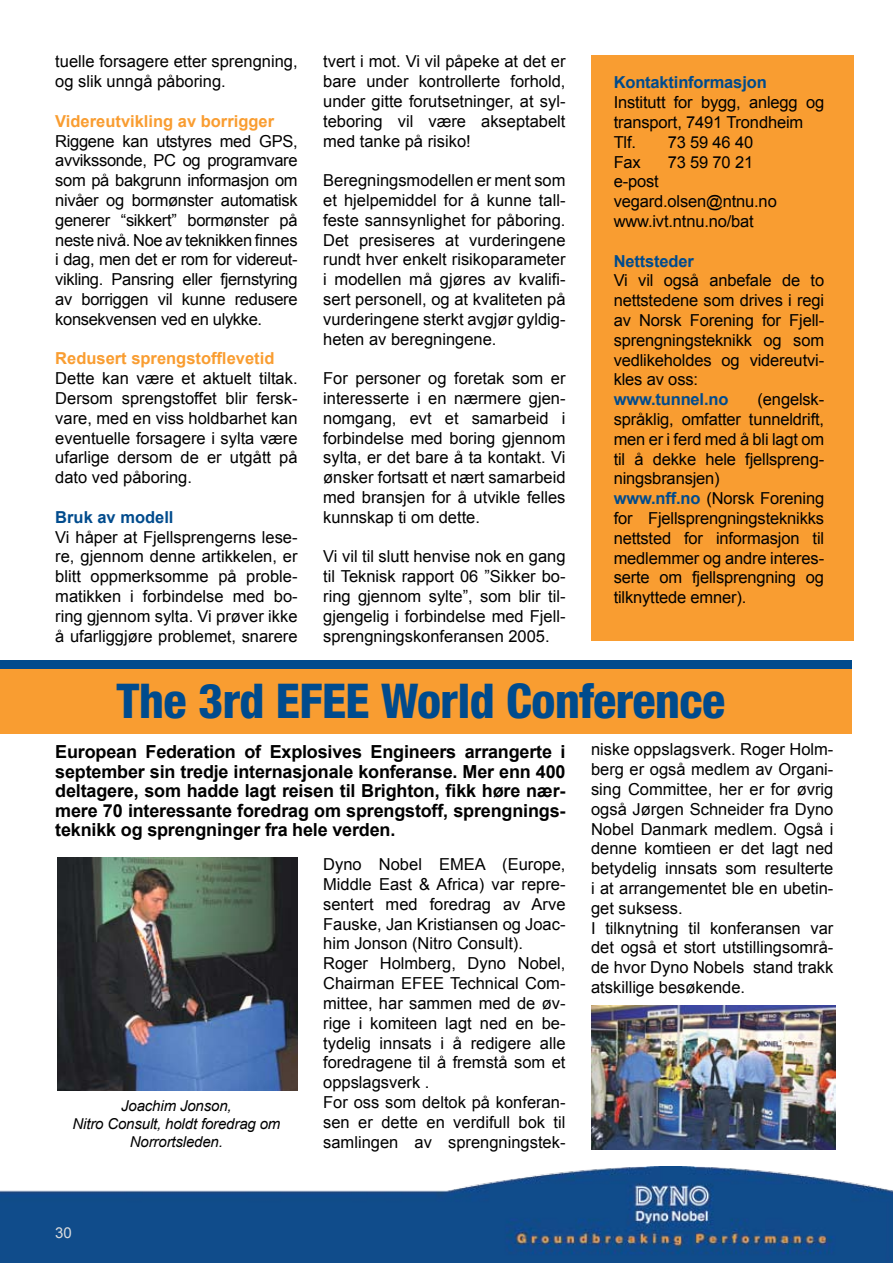
<style>
.page{position:relative;width:893px;height:1263px;background:#fff}
.page>*{position:absolute;margin:0;border:0;box-sizing:border-box;transform-origin:0 0}
.t1{font:800 condensed 48px "Helvetica Neue";letter-spacing:-.01em;color:#004b8d}
.t2{font:700 18px/19.5px "Arial";letter-spacing:-.01em;color:#000;text-align:justify}
.t3{font:16.5px/19.8px "Arial";color:#000;text-align:justify}
.t4{font:700 16.5px "Arial";letter-spacing:-.01em;color:#004b8d}
.t5{font:700 16.5px "Arial";color:#f99d31}
.t6{font:italic 15px/18px "Arial";letter-spacing:-.01em;color:#000;text-align:center}
.t7{font:15px "Arial";color:#dcddde}
.s1{font-weight:700;color:#004b8d}
</style>
<div class="page">
<img style="left:0;top:1167px;width:891px;height:96px">
<img style="left:891px;top:1190px;width:2px;height:73px">
<div style="left:591px;top:55px;width:262px;height:586px;background:#f99d31"></div>
<div style="left:0;top:665px;width:851px;height:69px;background:#f99d31"></div>
<img style="left:591px;top:1005px;width:244px;height:145px">
<img style="left:57px;top:858px;width:241px;height:232px">
<div style="left:0;top:660px;width:851px;height:9px;background:#004b8d"></div>
<p class="t3" style="left:55px;top:52px;width:244px">tuelle forsagere etter sprengning, og slik unngå påboring.</p>
<p class="t5" style="left:55px;top:110px;width:220px">Videreutvikling av borrigger</p>
<p class="t3" style="left:55px;top:131px;width:244px">Riggene kan utstyres med GPS, avvikssonde, PC og programvare som på bakgrunn informasjon om nivåer og bormønster automatisk generer “sikkert” bormønster på neste nivå. Noe av teknikken finnes i dag, men det er rom for videreut&shy;vikling. Pansring eller fjernstyring av borriggen vil kunne redusere konsekvensen ved en ulykke.</p>
<p class="t5" style="left:55px;top:348px;width:221px">Redusert sprengstofflevetid</p>
<p class="t3" style="left:55px;top:369px;width:244px">Dette kan være et aktuelt tiltak.<br>Dersom sprengstoffet blir fersk&shy;vare, med en viss holdbarhet kan eventuelle forsagere i sylta være ufarlige dersom de er utgått på dato ved påboring.</p>
<p class="t4" style="left:55px;top:506px;width:120px">Bruk av modell</p>
<p class="t3" style="left:55px;top:527px;width:244px">Vi håper at Fjellsprengerns lese&shy;re, gjennom denne artikkelen, er blitt oppmerksomme på proble&shy;matikken i forbindelse med bo&shy;ring gjennom sylta. Vi prøver ikke å ufarliggjøre problemet, snarere</p>
<p class="t3" style="left:323px;top:52px;width:244px">tvert i mot. Vi vil påpeke at det er bare under kontrollerte forhold, under gitte forutsetninger, at syl&shy;teboring vil være akseptabelt med tanke på risiko!</p>
<p class="t3" style="left:323px;top:171px;width:244px">Beregningsmodellen er ment som et hjelpemiddel for å kunne tall&shy;feste sannsynlighet for påboring.<br>Det presiseres at vurderingene rundt hver enkelt risikoparameter i modellen må gjøres av kvalifi&shy;sert personell, og at kvaliteten på vurderingene sterkt avgjør gyldig&shy;heten av beregningene.</p>
<p class="t3" style="left:323px;top:369px;width:244px">For personer og foretak som er interesserte i en nærmere gjen&shy;nomgang, evt et samarbeid i forbindelse med boring gjennom sylta, er det bare å ta kontakt. Vi ønsker fortsatt et nært samarbeid med bransjen for å utvikle felles kunnskap ti om dette.</p>
<p class="t3" style="left:323px;top:547px;width:244px">Vi vil til slutt henvise nok en gang til Teknisk rapport 06 ”Sikker bo&shy;ring gjennom sylte”, som blir til&shy;gjengelig i forbindelse med Fjell&shy;sprengningskonferansen 2005.</p>
<p class="t4" style="left:614px;top:72px;width:155px">Kontaktinformasjon</p>
<p class="t3" style="left:614px;top:93px;width:212px;text-align:left">Institutt for bygg, anlegg og transport, 7491 Trondheim<br>Tlf.</p>
<p class="t3" style="left:668px;top:132px;width:87px">73 59 46 40</p>
<p class="t3" style="left:614px;top:152px;width:29px">Fax</p>
<p class="t3" style="left:668px;top:152px;width:76px">73 59 70 21</p>
<p class="t3" style="left:614px;top:172px;width:165px;text-align:left">e-post vegard.olsen@ntnu.no www.ivt.ntnu.no/bat</p>
<p class="t4" style="left:614px;top:250px;width:82px">Nettsteder</p>
<p class="t3" style="left:614px;top:271px;width:212px">Vi vil også anbefale de to nettstedene som drives i regi av Norsk Forening for Fjell&shy;sprengningsteknikk og som vedlikeholdes og videreutvi&shy;kles av oss:</p>
<p class="t4" style="left:614px;top:389px;width:116px">www.tunnel.no</p>
<p class="t3" style="left:614px;top:390px;width:212px;text-align:left;text-indent:144px">(engelsk&shy;språklig, omfatter tunneldrift, men er i ferd med å bli lagt om til å dekke hele fjellspreng&shy;ningsbransjen)<br><span class="s1">www.nff.no</span> (Norsk Forening for Fjellsprengningsteknikks nettsted for informasjon til medlemmer og andre interes&shy;serte om fjellsprengning og tilknyttede emner).</p>
<h1 class="t1" style="left:117px;top:671px;width:610px">The 3rd EFEE World Conference</h1>
<p class="t2" style="left:55px;top:743px;width:512px">European Federation of Explosives Engineers arrangerte i september sin tredje internasjonale konferanse. Mer enn 400 deltagere, som hadde lagt reisen til Brighton, fikk høre nær&shy;mere 70 interessante foredrag om sprengstoff, sprengnings&shy;teknikk og sprengninger fra hele verden.</p>
<p class="t3" style="left:323px;top:855px;width:244px;text-align:left">Dyno Nobel EMEA (Europe,<br>Middle East &amp; Africa) var repre&shy;sentert med foredrag av Arve<br>Fauske, Jan Kristiansen og Joac&shy;him Jonson (Nitro Consult).<br>Roger Holmberg, Dyno Nobel,<br>Chairman EFEE Technical Com&shy;mittee, har sammen med de øv&shy;rige i komiteen lagt ned en be&shy;tydelig innsats i å redigere alle foredragene til å fremstå som et oppslagsverk .<br>For oss som deltok på konferan&shy;sen er dette en verdifull bok til samlingen av sprengningstek-</p>
<p class="t3" style="left:591px;top:740px;width:244px;text-align:left">niske oppslagsverk. Roger Holm&shy;berg er også medlem av Organi&shy;sing Committee, her er for øvrig også Jørgen Schneider fra Dyno<br>Nobel Danmark medlem. Også i denne komtieen er det lagt ned betydelig innsats som resulterte i at arrangementet ble en ubetin&shy;get suksess.<br>I tilknytning til konferansen var det også et stort utstillingsområ&shy;de hvor Dyno Nobels stand trakk atskillige besøkende.</p>
<p class="t6" style="left:72px;top:1096px;width:209px">Joachim Jonson,<br>Nitro Consult, holdt foredrag om<br>Norrortsleden.</p>
<p class="t7" style="left:55px;top:1223px;width:18px">30</p>
</div>
